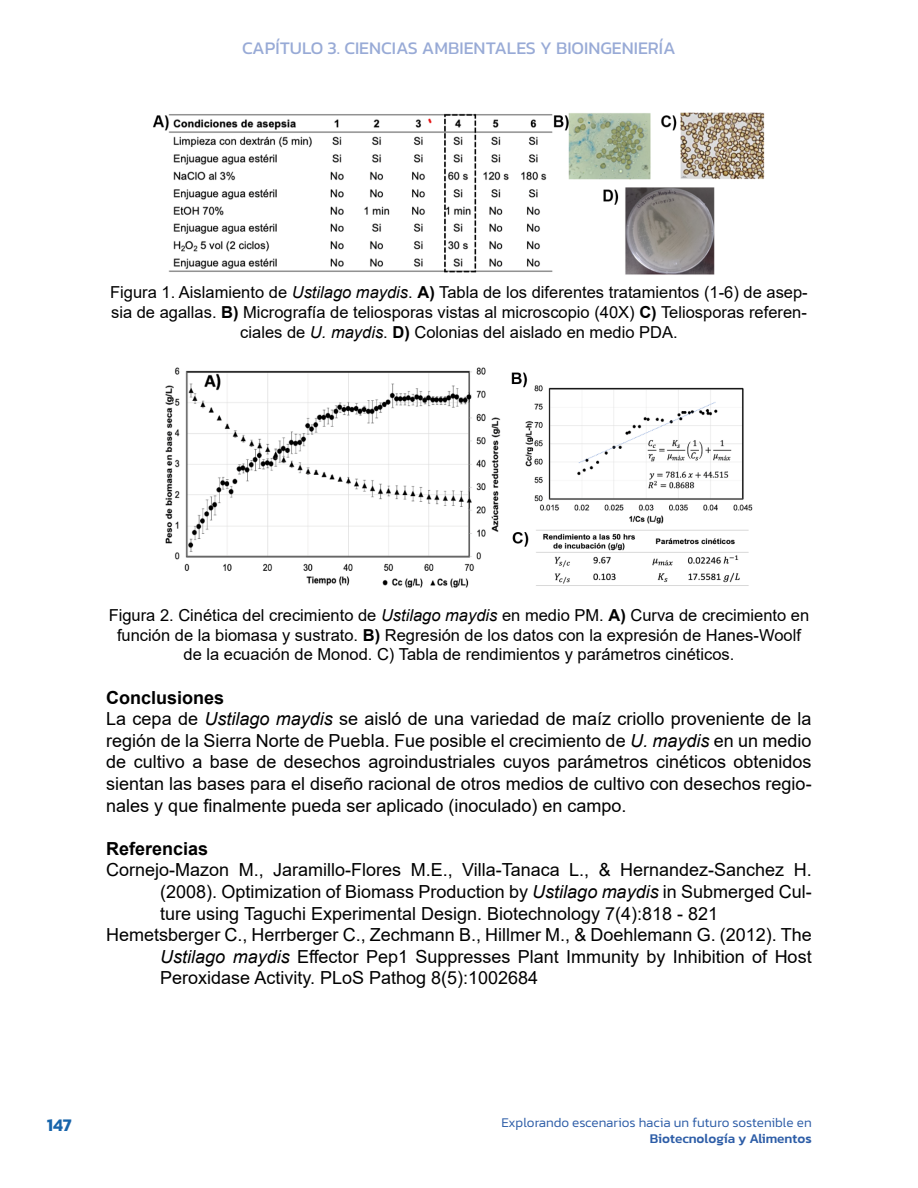
<style>
.page{position:relative;width:918px;height:1188px;background:#fff}
.page>*{position:absolute;margin:0;border:0;box-sizing:border-box;transform-origin:0 0}
.t1{font:18px/21.6px "Arial";color:#000}
.t2{font:18px "Kanit";color:#98aad6}
.t3{font:700 18px "Arial";color:#000}
.t4{font:600 18px "Kanit";color:#1764ab}
.t5{font:16.5px/19.8px "Arial";color:#000;text-align:center}
.t6{font:300 13.5px "Kanit";color:#2d5da7}
.t7{font:500 13.5px "Kanit";color:#2d5da7}
.s1{font-style:italic}
.s2{font-weight:700}
</style>
<div class="page">
<img style="left:153px;top:112px;width:612px;height:163px">
<img style="left:165px;top:367px;width:588px;height:221px">
<p class="t2" style="left:242px;top:35px;width:435px">CAPÍTULO 3. CIENCIAS AMBIENTALES Y BIOINGENIERÍA</p>
<p class="t5" style="left:110px;top:283px;width:699px">Figura 1. Aislamiento de <span class="s1">Ustilago maydis</span>. <span class="s2">A)</span> Tabla de los diferentes tratamientos (1-6) de asep&shy;sia de agallas. <span class="s2">B)</span> Micrografía de teliosporas vistas al microscopio (40X) <span class="s2">C)</span> Teliosporas referen&shy;ciales de <span class="s1">U. maydis</span>. <span class="s2">D)</span> Colonias del aislado en medio PDA.</p>
<p class="t5" style="left:109px;top:605px;width:702px">Figura 2. Cinética del crecimiento de <span class="s1">Ustilago maydis</span> en medio PM. <span class="s2">A)</span> Curva de crecimiento en función de la biomasa y sustrato. <span class="s2">B)</span> Regresión de los datos con la expresión de Hanes-Woolf de la ecuación de Monod. C) Tabla de rendimientos y parámetros cinéticos.</p>
<p class="t1" style="left:106px;top:686px;width:707px"><span class="s2">Conclusiones<br></span>La cepa de <span class="s1">Ustilago maydis</span> se aisló de una variedad de maíz criollo proveniente de la región de la Sierra Norte de Puebla. Fue posible el crecimiento de <span class="s1">U. maydis</span> en un medio de cultivo a base de desechos agroindustriales cuyos parámetros cinéticos obtenidos sientan las bases para el diseño racional de otros medios de cultivo con desechos regio&shy;nales y que finalmente pueda ser aplicado (inoculado) en campo.</p>
<p class="t3" style="left:106px;top:836px;width:104px">Referencias</p>
<p class="t1" style="left:106px;top:859px;width:707px">Cornejo-Mazon M., Jaramillo-Flores M.E., Villa-Tanaca L., &amp; Hernandez-Sanchez H.</p>
<p class="t1" style="left:160px;top:881px;width:653px">(2008). Optimization of Biomass Production by <span class="s1">Ustilago maydis</span> in Submerged Cul-</p>
<p class="t1" style="left:160px;top:902px;width:559px">ture using Taguchi Experimental Design. Biotechnology 7(4):818 - 821</p>
<p class="t1" style="left:106px;top:924px;width:707px">Hemetsberger C., Herrberger C., Zechmann B., Hillmer M., &amp; Doehlemann G. (2012). The</p>
<p class="t1" style="left:160px;top:946px;width:653px"><span class="s1">Ustilago maydis</span> Effector Pep1 Suppresses Plant Immunity by Inhibition of Host</p>
<p class="t1" style="left:160px;top:967px;width:379px">Peroxidase Activity. PLoS Pathog 8(5):1002684</p>
<p class="t4" style="left:47px;top:1111px;width:27px">147</p>
<p class="t6" style="left:501px;top:1113px;width:312px">Explorando escenarios hacia un futuro sostenible en</p>
<p class="t7" style="left:650px;top:1129px;width:163px">Biotecnología y Alimentos</p>
</div>
